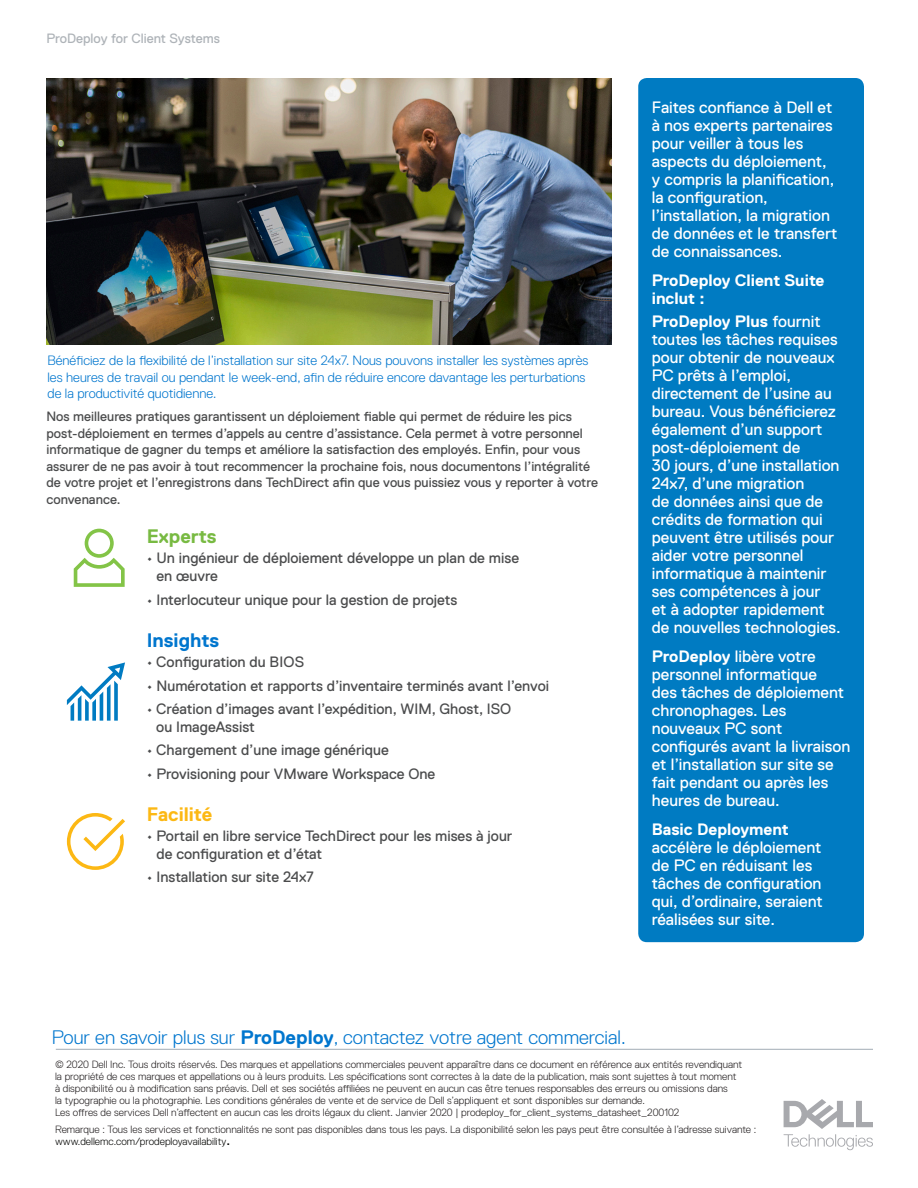
<style>
.page{position:relative;width:918px;height:1188px;background:#fff}
.page>*{position:absolute;margin:0;border:0;box-sizing:border-box;transform-origin:0 0}
.Contact_Us{font:300 19.5px "Dell Replica";color:#0076ce}
.Body_Heading{font:700 19.5px "Dell Replica";color:#0076ce}
.Body_Heading-2{font:700 19.5px "Dell Replica";color:#fcb814}
.Body_Heading-3{font:700 19.5px "Dell Replica";color:#78ba42}
.Body_Copy{font:16.5px/18px "Dell Replica";color:#fff}
.Body_Copy-2{font:700 16.5px/18px "Dell Replica";color:#fff}
.Body_Copy-3{font:15px/18px "Dell Replica";color:#4b4c4d}
.Body_Copy-4{font:13.5px/16.5px "Dell Replica";color:#4b4c4d}
.Body_Copy-5{font:300 13.5px/16.5px "Dell Replica";color:#0076ce}
.Body_Copy-6{font:13.5px "Dell Replica";color:#aeb3b8}
.Body_Copy-7{font:300 10.5px/12px "Dell Replica";color:#231f20}
.s1{font-weight:700}
.s2{color:#040503}
.s3{font-weight:400;font-size:13.5px;color:#040503}
</style>
<div class="page">
<hr style="left:56px;top:1049px;width:817px;height:1px;background:#a3adb5">
<div style="left:638px;top:78px;width:226px;height:864px;background:#007bc2;border-radius:9px"></div>
<img style="left:46px;top:78px;width:566px;height:266px">
<svg style="left:67px;top:813px;width:58px;height:57px"></svg>
<svg style="left:74px;top:529px;width:51px;height:58px"></svg>
<svg style="left:67px;top:662px;width:58px;height:59px"></svg>
<svg style="left:784px;top:1099px;width:89px;height:51px"></svg>
<p class="Body_Copy-6" style="left:46px;top:31px;width:175px">ProDeploy for Client Systems</p>
<p class="Body_Copy-5" style="left:48px;top:353px;width:542px">Bénéficiez de la flexibilité de l’installation sur site 24x7. Nous pouvons installer les systèmes après les heures de travail ou pendant le week-end, afin de réduire encore davantage les perturbations de la productivité quotidienne.</p>
<p class="Body_Copy-4" style="left:46px;top:408px;width:553px">Nos meilleures pratiques garantissent un déploiement fiable qui permet de réduire les pics post-déploiement en termes d’appels au centre d’assistance. Cela permet à votre personnel informatique de gagner du temps et améliore la satisfaction des employés. Enfin, pour vous assurer de ne pas avoir à tout recommencer la prochaine fois, nous documentons l’intégralité de votre projet et l’enregistrons dans TechDirect afin que vous puissiez vous y reporter à votre convenance.</p>
<p class="Body_Heading-3" style="left:147px;top:526px;width:72px">Experts</p>
<p class="Body_Copy-3" style="left:156px;top:549px;width:364px;text-indent:-10px">• Un ingénieur de déploiement développe un plan de mise en œuvre</p>
<p class="Body_Copy-3" style="left:147px;top:591px;width:312px">• Interlocuteur unique pour la gestion de projets</p>
<p class="Body_Heading" style="left:147px;top:629px;width:74px">Insights</p>
<p class="Body_Copy-3" style="left:147px;top:653px;width:159px">• Configuration du BIOS</p>
<p class="Body_Copy-3" style="left:147px;top:676px;width:404px">• Numérotation et rapports d’inventaire terminés avant l’envoi</p>
<p class="Body_Copy-3" style="left:156px;top:700px;width:357px;text-indent:-10px">• Création d’images avant l’expédition, WIM, Ghost, ISO ou ImageAssist</p>
<p class="Body_Copy-3" style="left:147px;top:741px;width:244px">• Chargement d’une image générique</p>
<p class="Body_Copy-3" style="left:147px;top:765px;width:290px">• Provisioning pour VMware Workspace One</p>
<p class="Body_Heading-2" style="left:147px;top:803px;width:67px">Facilité</p>
<p class="Body_Copy-3" style="left:156px;top:827px;width:358px;text-indent:-10px">• Portail en libre service TechDirect pour les mises à jour de configuration et d’état</p>
<p class="Body_Copy-3" style="left:147px;top:868px;width:169px">• Installation sur site 24x7</p>
<p class="Body_Copy" style="left:652px;top:98px;width:187px">Faites confiance à Dell et à nos experts partenaires pour veiller à tous les aspects du déploiement, y compris la planification, la configuration, l’installation, la migration de données et le transfert de connaissances.</p>
<p class="Body_Copy-2" style="left:652px;top:271px;width:174px">ProDeploy Client Suite inclut :</p>
<p class="Body_Copy" style="left:652px;top:312px;width:190px"><span class="s1">ProDeploy Plus</span> fournit toutes les tâches requises pour obtenir de nouveaux<br>PC prêts à l’emploi, directement de l’usine au bureau. Vous bénéficierez également d’un support post-déploiement de<br>30 jours, d’une installation<br>24x7, d’une migration<br>de données ainsi que de crédits de formation qui peuvent être utilisés pour aider votre personnel informatique à maintenir ses compétences à jour<br>et à adopter rapidement de nouvelles technologies.</p>
<p class="Body_Copy" style="left:652px;top:647px;width:200px"><span class="s1">ProDeploy</span> libère votre personnel informatique<br>des tâches de déploiement chronophages. Les nouveaux PC sont configurés avant la livraison et l’installation sur site se fait pendant ou après les heures de bureau.</p>
<p class="Body_Copy" style="left:652px;top:820px;width:173px"><span class="s1">Basic Deployment </span>accélère le déploiement de PC en réduisant les tâches de configuration qui, d’ordinaire, seraient réalisées sur site.</p>
<p class="Contact_Us" style="left:52px;top:1026px;width:575px">Pour en savoir plus sur <span class="s1">ProDeploy</span>, contactez votre agent commercial.</p>
<p class="Body_Copy-7" style="left:55px;top:1059px;width:689px">© 2020 Dell Inc. Tous droits réservés. Des marques et appellations commerciales peuvent apparaître dans ce document en référence aux entités revendiquant la propriété de ces marques et appellations ou à leurs produits. Les spécifications sont correctes à la date de la publication, mais sont sujettes à tout moment à disponibilité ou à modification sans préavis. Dell et ses sociétés affiliées ne peuvent en aucun cas être tenues responsables des erreurs ou omissions dans<br>la typographie ou la photographie. Les conditions générales de vente et de service de Dell s’appliquent et sont disponibles sur demande.<br>Les offres de services Dell n’affectent en aucun cas les droits légaux du client. Janvier 2020 | prodeploy_for_client_systems_datasheet_200102</p>
<p class="Body_Copy-7" style="left:55px;top:1124px;width:703px">Remarque : Tous les services et fonctionnalités ne sont pas disponibles dans tous les pays. La disponibilité selon les pays peut être consultée à l’adresse suivante : <span class="s2">www.dellemc.com/prodeployavailability</span><span class="s3">.</span></p>
</div>
